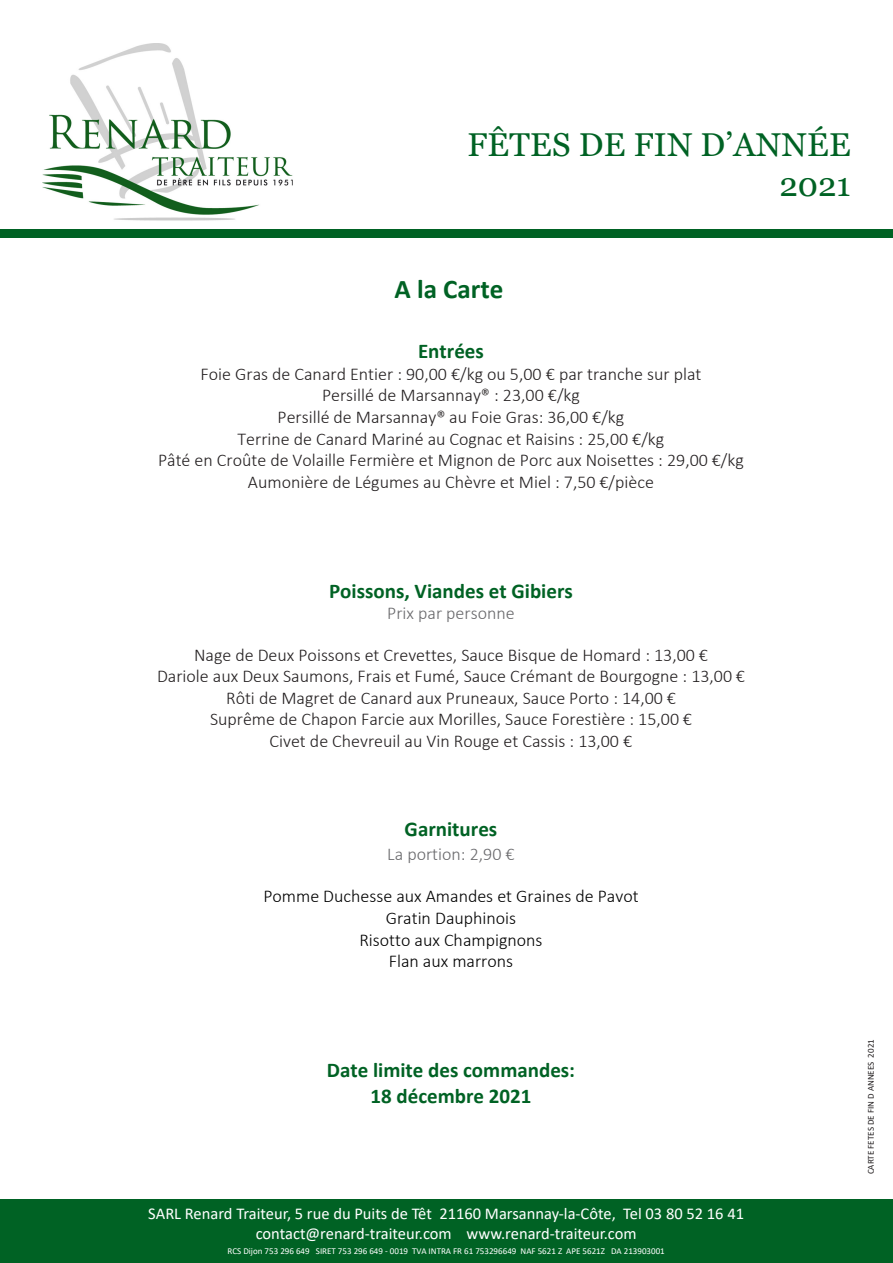
<style>
.page{position:relative;width:893px;height:1263px;background:#fff}
.page>*{position:absolute;margin:0;border:0;box-sizing:border-box;transform-origin:0 0}
.Titre_carte{font:33px/39.6px "Georgia";letter-spacing:.01em;color:#006224;text-align:right}
.Nom{font:700 27px "Calibri";color:#006224}
.Nom-2{font:700 21px/25.2px "Calibri";color:#006224;text-align:center}
.Nom-3{font:300 18px/21.6px "Calibri";color:#231f20;text-align:center}
.Nom-4{font:300 18px/21.6px "Calibri";color:#000;text-align:center}
.Nom-5{font:300 18px "Calibri";color:#69696c}
.t1{font:16.5px/19.8px "Calibri";color:#fff;text-align:center}
.t2{font:9px "Calibri";color:#fff}
.t3{font:9px "Calibri";color:#231f20}
.s1{font-style:inherit}
</style>
<div class="page">
<div style="left:0;top:1199px;width:893px;height:64px;background:#006224"></div>
<img style="left:43px;top:44px;width:250px;height:177px">
<div style="left:0;top:230px;width:893px;height:8px;background:#006224"></div>
<p class="Titre_carte" style="left:467px;top:126px;width:385px">FÊTES DE FIN D’ANNÉE<br>2021</p>
<p class="Nom" style="left:395px;top:269px;width:110px">A la Carte</p>
<p class="Nom-2" style="left:418px;top:338px;width:67px">Entrées</p>
<p class="Nom-3" style="left:158px;top:363px;width:587px">Foie Gras de Canard Entier : 90,00 €/kg ou 5,00 € par tranche sur plat<br>Persillé de Marsannay® : 23,00 €/kg<br>Persillé de Marsannay® au Foie Gras: 36,00 €/kg<br>Terrine de Canard Mariné au Cognac et Raisins : 25,00 €/kg<br>Pâté en Croûte de Volaille Fermière et Mignon de Porc aux Noisettes : 29,00 €/kg Aumonière de Légumes au Chèvre et Miel : 7,50 €/pièce</p>
<p class="Nom-2" style="left:329px;top:578px;width:245px">Poissons, Viandes et Gibiers</p>
<p class="Nom-5" style="left:387px;top:602px;width:129px">Prix par personne</p>
<p class="Nom-3" style="left:157px;top:644px;width:589px">Nage de Deux Poissons et Crevettes, Sauce Bisque de Homard : 13,00 €<br>Dariole aux Deux Saumons, Frais et Fumé, Sauce Crémant de Bourgogne : 13,00 € Rôti de Magret de Canard aux Pruneaux, Sauce Porto : 14,00 €<br>Suprême de Chapon Farcie aux Morilles, Sauce Forestière : 15,00 €<br>Civet de Chevreuil au Vin Rouge et Cassis : 13,00 €</p>
<p class="Nom-2" style="left:405px;top:816px;width:94px">Garnitures</p>
<p class="Nom-5" style="left:387px;top:842px;width:129px">La portion: 2,90 €</p>
<p class="Nom-4" style="left:263px;top:885px;width:377px">Pomme Duchesse aux Amandes et Graines de Pavot<br>Gratin Dauphinois<br>Risotto aux Champignons<br>Flan aux marrons</p>
<p class="Nom-2" style="left:327px;top:1057px;width:250px">Date limite des commandes:<br>18 décembre 202<span class="s1">1</span></p>
<p class="t1" style="left:148px;top:1203px;width:597px">SARL Renard Traiteur, 5 rue du Puits de Têt 21160 Marsannay-la-Côte, Tel 03 80 52 16 41 contact@renard-traiteur.com www.renard-traiteur.com</p>
<p class="t2" style="left:228px;top:1244px;width:439px">RCS Dijon 753 296 649 SIRET 753 296 649 - 0019 TVA INTRA FR 61 753296649 NAF 5621 Z APE 5621Z DA 213903001</p>
<p class="t3" style="left:865px;top:1174px;width:137px;rotate:-90deg">CARTE FETES DE FIN D ANNEES 2021</p>
</div>
